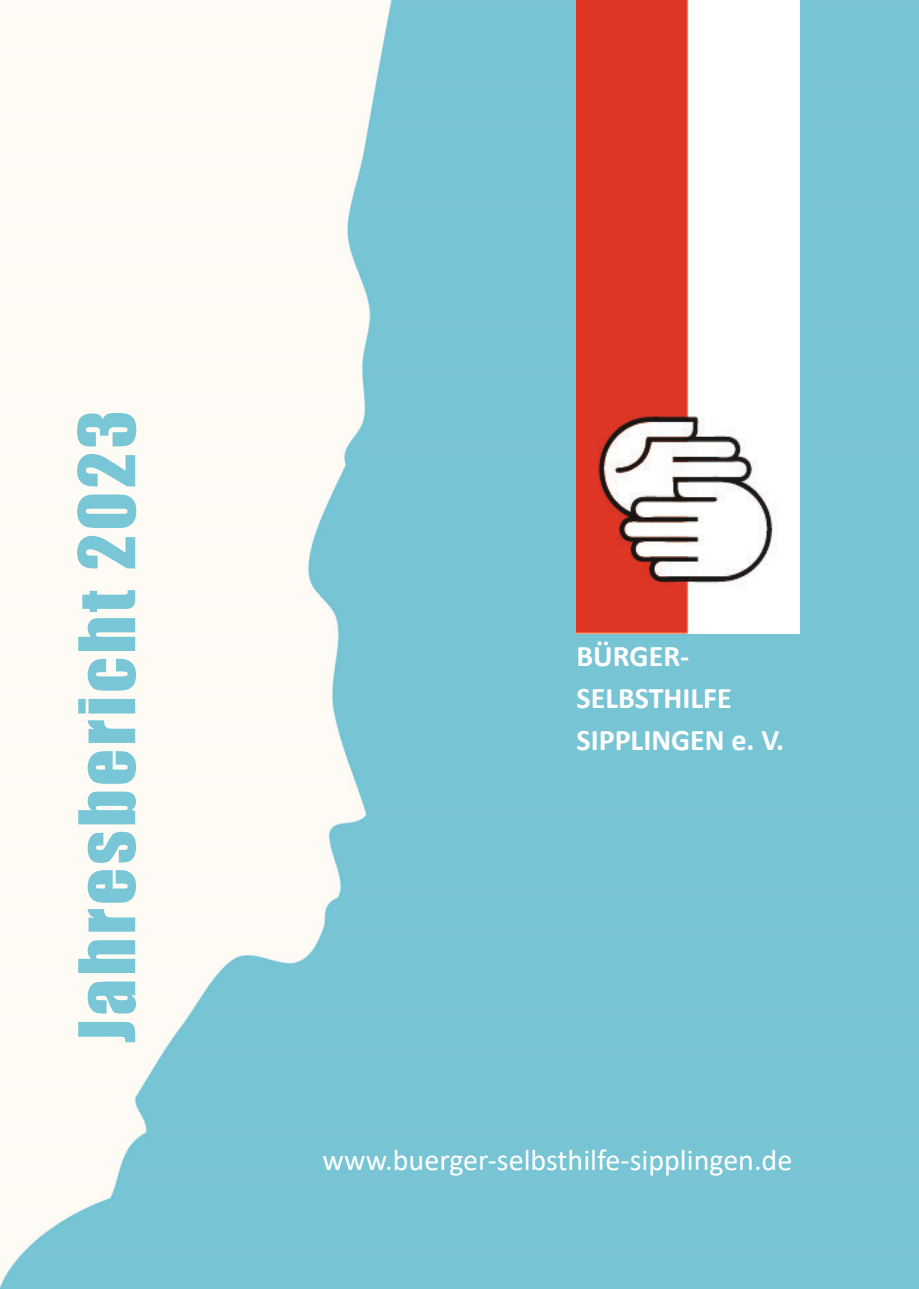
<style>
.page{position:relative;width:919px;height:1289px;background:#fff}
.page>*{position:absolute;margin:0;border:0;box-sizing:border-box;transform-origin:0 0}
.t1{font:72px "Impact";letter-spacing:.05em;color:#78c6d6}
.t2{font:30px "Calibri";color:#fff}
.t3{font:700 30px/42px "Calibri";color:#fff}
</style>
<div class="page">
<img style="left:0;top:0;width:918px;height:1288px">
<img style="left:576px;top:0;width:223px;height:633px">
<h1 class="t1" style="left:51px;top:1042px;width:634px;rotate:-90deg">Jahresbericht 2023</h1>
<p class="t3" style="left:576px;top:634px;width:209px">BÜRGER-<br>SELBSTHILFE<br>SIPPLINGEN e. V.</p>
<p class="t2" style="left:322px;top:1138px;width:471px">www.buerger-selbsthilfe-sipplingen.de</p>
</div>
